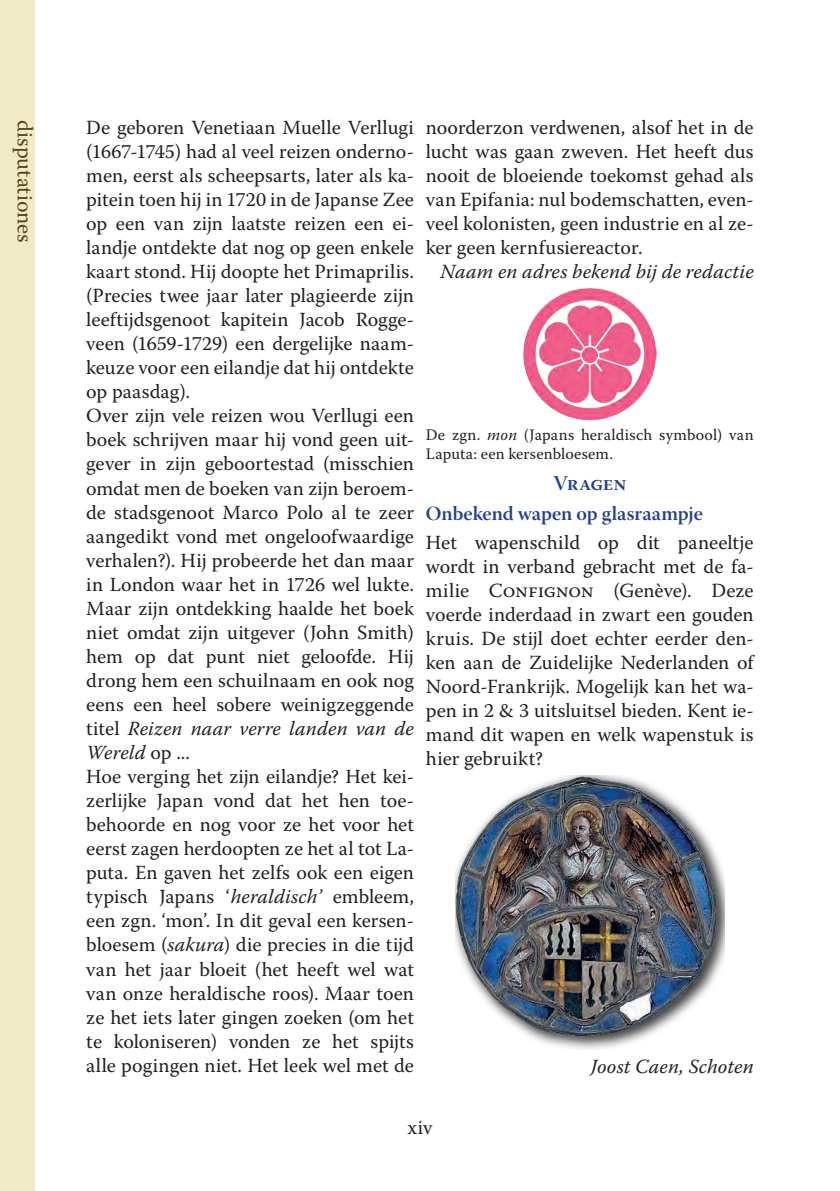
<style>
.page{position:relative;width:840px;height:1191px;background:#fff}
.page>*{position:absolute;margin:0;border:0;box-sizing:border-box;transform-origin:0 0}
.t1{font:22px "Warnock Pro";color:#564619}
.t2{font:21px "Warnock Pro Semibold Subh";letter-spacing:-.01em;color:#253f8e}
.t3{font:20px/24px "Warnock Pro";letter-spacing:-.005em;color:#231f20;text-align:justify}
.t4{font:italic 20px "Warnock Pro";letter-spacing:.01em;color:#231f20}
.t5{font:20px "Warnock Pro Semibold Subh";color:#253f8e}
.t6{font:16px/19.2px "Warnock Pro";color:#231f20}
.s1{font-style:italic}
</style>
<div class="page">
<div style="left:0;top:0;width:34px;height:1191px;background:#f1eac6"></div>
<img style="left:523px;top:288px;width:133px;height:133px">
<img style="left:455px;top:776px;width:269px;height:273px">
<p class="t1" style="left:38px;top:120px;width:124px;rotate:90deg">disputationes</p>
<p class="t3" style="left:86px;top:115px;width:329px;text-align:left">De geboren Venetiaan Muelle Verllugi (1667-1745) had al veel reizen onderno&shy;men, eerst als scheepsarts, later als ka&shy;pitein toen hij in 1720 in de Japanse Zee op een van zijn laatste reizen een ei&shy;landje ontdekte dat nog op geen enkele kaart stond. Hij doopte het Primaprilis. (Precies twee jaar later plagieerde zijn leeftijdsgenoot kapitein Jacob Rogge&shy;veen (1659-1729) een dergelijke naam&shy;keuze voor een eilandje dat hij ontdekte op paasdag).<br>Over zijn vele reizen wou Verllugi een boek schrijven maar hij vond geen uit&shy;gever in zijn geboortestad (misschien omdat men de boeken van zijn beroem&shy;de stadsgenoot Marco Polo al te zeer aangedikt vond met ongeloofwaardige verhalen?). Hij probeerde het dan maar in London waar het in 1726 wel lukte.<br>Maar zijn ontdekking haalde het boek niet omdat zijn uitgever (John Smith) hem op dat punt niet geloofde. Hij drong hem een schuilnaam en ook nog eens een heel sobere weinigzeggende titel <span class="s1">Reizen naar verre landen van de Wereld</span> op ...<br>Hoe verging het zijn eilandje? Het kei&shy;zerlijke Japan vond dat het hen toe&shy;behoorde en nog voor ze het voor het eerst zagen herdoopten ze het al tot La&shy;puta. En gaven het zelfs ook een eigen typisch Japans ‘<span class="s1">heraldisch’</span> embleem, een zgn. ‘mon’. In dit geval een kersen&shy;bloesem (<span class="s1">sakura</span>) die precies in die tijd van het jaar bloeit (het heeft wel wat van onze heraldische roos). Maar toen ze het iets later gingen zoeken (om het te koloniseren) vonden ze het spijts alle pogingen niet. Het leek wel met de</p>
<p class="t3" style="left:425px;top:115px;width:329px">noorderzon verdwenen, alsof het in de lucht was gaan zweven. Het heeft dus nooit de bloeiende toekomst gehad als van Epifania: nul bodemschatten, even&shy;veel kolonisten, geen industrie en al ze&shy;ker geen kernfusiereactor.</p>
<p class="t4" style="left:440px;top:259px;width:314px">Naam en adres bekend bij de redactie</p>
<p class="t6" style="left:425px;top:425px;width:329px">De zgn. <span class="s1">mon</span> (Japans heraldisch symbool) van<br>Laputa: een kersenbloesem.</p>
<p class="t2" style="left:553px;top:470px;width:74px">Vragen</p>
<p class="t5" style="left:425px;top:501px;width:278px">Onbekend wapen op glasraampje</p>
<p class="t3" style="left:425px;top:530px;width:330px">Het wapenschild op dit paneeltje wordt in verband gebracht met de fa&shy;milie Confignon (Genève). Deze voerde inderdaad in zwart een gouden kruis. De stijl doet echter eerder den&shy;ken aan de Zuidelijke Nederlanden of Noord-Frankrijk. Mogelijk kan het wa&shy;pen in 2 &amp; 3 uitsluitsel bieden. Kent ie&shy;mand dit wapen en welk wapenstuk is hier gebruikt?</p>
<p class="t4" style="left:590px;top:1054px;width:164px">Joost Caen, Schoten</p>
<p class="t3" style="left:407px;top:1115px;width:27px">xiv</p>
</div>
